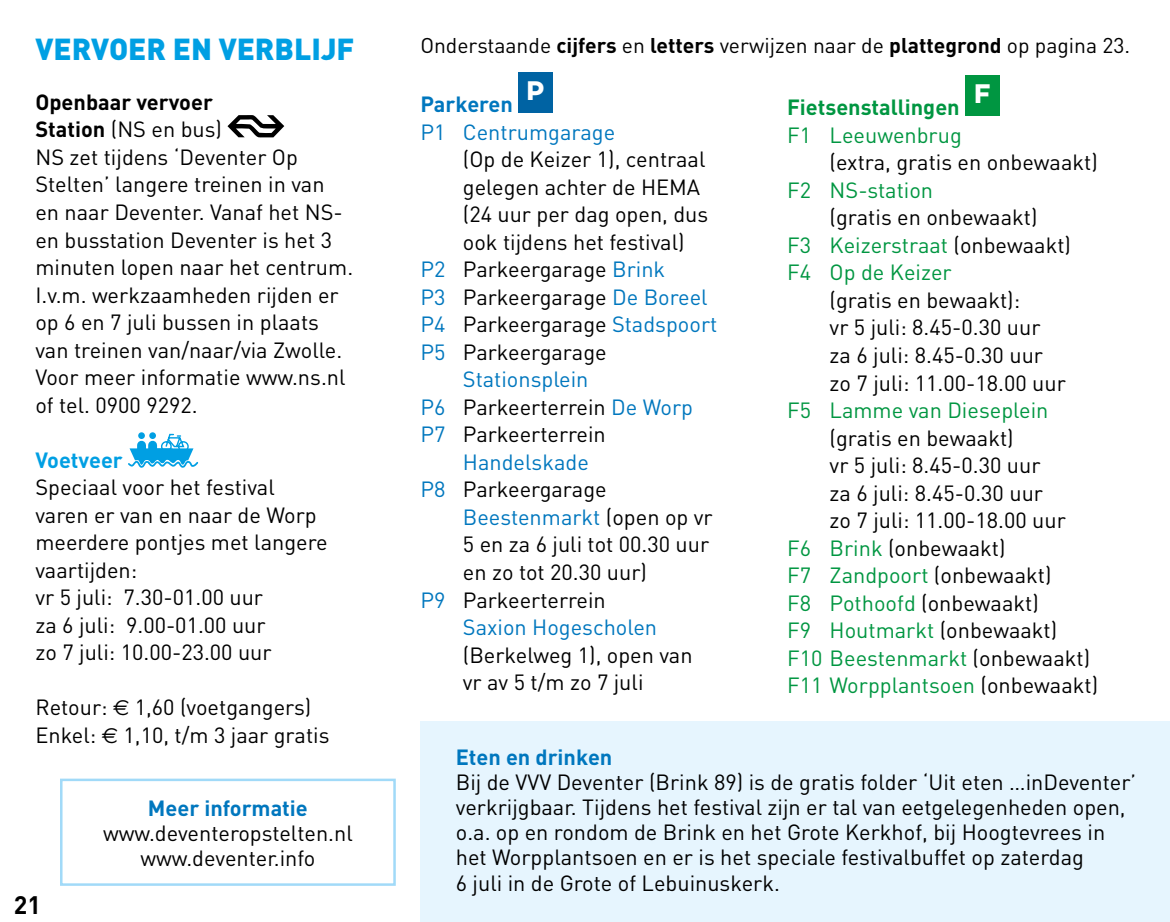
<style>
.page{position:relative;width:1170px;height:922px;background:#fff}
.page>*{position:absolute;margin:0;border:0;box-sizing:border-box;transform-origin:0 0}
.t1{font:900 30px "DIN";color:#009fe3}
.t2{font:700 25px "DIN";color:#000}
.t3{font:21.75px/27.5px "DIN";color:#000}
.t4{font:21.75px "DIN";color:#009641}
.t5{font:21.75px/27.5px "DIN";color:#0077be}
.t6{font:700 21.75px/27.5px "DIN";color:#009641}
.t7{font:700 21.75px "DIN";color:#0077be}
.t8{font:700 21.75px "DIN";color:#009fe3}
.t9{font:21px "DIN";color:#000}
.s1{font-weight:700}
.s2{font-family:"Euro Sans"}
.s3{color:#0077be}
.s4{color:#000}
.s5{font-weight:400}
.s6{color:#009641}
</style>
<div class="page">
<svg style="left:227px;top:115px;width:57px;height:23px"></svg>
<svg style="left:128px;top:433px;width:71px;height:35px"></svg>
<div style="left:518px;top:72px;width:34px;height:40px;background:#0063a3"></div>
<div style="left:964px;top:75px;width:35px;height:40px;background:#009641"></div>
<div style="left:420px;top:721px;width:749px;height:200px;background:#e6f5fe"></div>
<div style="left:60px;top:778px;width:336px;height:107px;border:2px solid #a1daf8"></div>
<h1 class="t1" style="left:35px;top:30px;width:320px">VERVOER EN VERBLIJF</h1>
<p class="t3" style="left:35px;top:88px;width:319px"><span class="s1">Openbaar vervoer<br>Station</span> (NS en bus)<br>NS zet tijdens ‘Deventer Op<br>Stelten’ langere treinen in van en naar Deventer. Vanaf het NS&shy;en busstation Deventer is het 3 minuten lopen naar het centrum.<br>I.v.m. werkzaamheden rijden er op 6 en 7 juli bussen in plaats van treinen van/naar/via Zwolle.<br>Voor meer informatie www.ns.nl of tel. 0900 9292.</p>
<p class="t8" style="left:35px;top:445px;width:89px">Voetveer</p>
<p class="t3" style="left:35px;top:473px;width:294px">Speciaal voor het festival varen er van en naar de Worp meerdere pontjes met langere vaartijden:<br>vr 5 juli: 7.30-01.00 uur<br>za 6 juli: 9.00-01.00 uur<br>zo 7 juli: 10.00-23.00 uur</p>
<p class="t3" style="left:35px;top:693px;width:295px">Retour: <span class="s2">€</span> 1,60 (voetgangers)<br>Enkel: <span class="s2">€</span> 1,10, t/m 3 jaar gratis</p>
<p class="t2" style="left:14px;top:888px;width:29px">21</p>
<p class="t7" style="left:148px;top:794px;width:161px">Meer informatie</p>
<p class="t3" style="left:103px;top:820px;width:251px;line-height:25px;text-align:center">www.deventeropstelten.nl www.deventer.info</p>
<p class="t9" style="left:420px;top:32px;width:711px">Onderstaande <span class="s1">cijfers</span> en <span class="s1">letters</span> verwijzen naar de <span class="s1">plattegrond</span> op pagina 23.</p>
<p class="t5" style="left:420px;top:90px;width:196px"><span class="s1">Parkeren</span> <sup>P<br></sup>P1 Centrumgarage</p>
<p class="t3" style="left:463px;top:145px;width:244px">(Op de Keizer 1), centraal</p>
<p class="t3" style="left:463px;top:173px;width:239px">gelegen achter de HEMA</p>
<p class="t3" style="left:463px;top:200px;width:247px">(24 uur per dag open, dus</p>
<p class="t3" style="left:463px;top:228px;width:223px">ook tijdens het festival)</p>
<p class="t3" style="left:420px;top:255px;width:246px"><span class="s3">P2</span> Parkeergarage <span class="s3">Brink</span></p>
<p class="t3" style="left:420px;top:283px;width:289px"><span class="s3">P3</span> Parkeergarage <span class="s3">De Boreel</span></p>
<p class="t3" style="left:420px;top:310px;width:298px"><span class="s3">P4</span> Parkeergarage <span class="s3">Stadspoort</span></p>
<p class="t3" style="left:420px;top:338px;width:188px"><span class="s3">P5</span> Parkeergarage</p>
<p class="t5" style="left:463px;top:365px;width:127px">Stationsplein</p>
<p class="t3" style="left:420px;top:393px;width:274px"><span class="s3">P6</span> Parkeerterrein <span class="s3">De Worp</span></p>
<p class="t3" style="left:420px;top:420px;width:187px"><span class="s3">P7</span> Parkeerterrein</p>
<p class="t5" style="left:463px;top:448px;width:127px">Handelskade</p>
<p class="t3" style="left:420px;top:475px;width:188px"><span class="s3">P8</span> Parkeergarage</p>
<p class="t5" style="left:463px;top:503px;width:251px">Beestenmarkt <span class="s4">(open op vr</span></p>
<p class="t3" style="left:463px;top:530px;width:248px">5 en za 6 juli tot 00.30 uur</p>
<p class="t3" style="left:463px;top:558px;width:186px">en zo tot 20.30 uur)</p>
<p class="t3" style="left:420px;top:585px;width:187px"><span class="s3">P9</span> Parkeerterrein</p>
<p class="t5" style="left:463px;top:613px;width:196px">Saxion Hogescholen</p>
<p class="t3" style="left:463px;top:640px;width:231px">(Berkelweg 1), open van vr av 5 t/m zo 7 juli</p>
<p class="t6" style="left:787px;top:93px;width:205px">Fietsenstallingen <sup>F<br></sup><span class="s5">F1 Leeuwenbrug</span></p>
<p class="t3" style="left:829px;top:148px;width:270px">(extra, gratis en onbewaakt)</p>
<p class="t4" style="left:787px;top:176px;width:148px">F2 NS-station</p>
<p class="t3" style="left:787px;top:203px;width:285px;text-indent:42px">(gratis en onbewaakt)<br><span class="s6">F3 Keizerstraat</span> (onbewaakt)<br><span class="s6">F4 Op de Keizer</span></p>
<p class="t3" style="left:829px;top:286px;width:238px">(gratis en bewaakt):<br>vr 5 juli: 8.45-0.30 uur za 6 juli: 8.45-0.30 uur zo 7 juli: 11.00-18.00 uur</p>
<p class="t4" style="left:787px;top:396px;width:263px">F5 Lamme van Dieseplein</p>
<p class="t3" style="left:829px;top:423px;width:186px">(gratis en bewaakt)</p>
<p class="t3" style="left:829px;top:451px;width:212px">vr 5 juli: 8.45-0.30 uur</p>
<p class="t3" style="left:829px;top:478px;width:215px">za 6 juli: 8.45-0.30 uur</p>
<p class="t3" style="left:829px;top:506px;width:238px">zo 7 juli: 11.00-18.00 uur</p>
<p class="t3" style="left:787px;top:533px;width:220px"><span class="s6">F6 Brink</span> (onbewaakt)</p>
<p class="t4" style="left:787px;top:561px;width:266px">F7 Zandpoort <span class="s4">(onbewaakt)</span></p>
<p class="t3" style="left:787px;top:588px;width:253px"><span class="s6">F8 Pothoofd</span> (onbewaakt)</p>
<p class="t4" style="left:787px;top:616px;width:272px">F9 Houtmarkt <span class="s4">(onbewaakt)</span></p>
<p class="t4" style="left:787px;top:644px;width:304px">F10 Beestenmarkt <span class="s4">(onbewaakt)</span></p>
<p class="t4" style="left:787px;top:671px;width:312px">F11 Worpplantsoen <span class="s4">(onbewaakt)</span></p>
<p class="t7" style="left:456px;top:743px;width:158px">Eten en drinken</p>
<p class="t3" style="left:456px;top:769px;width:681px;line-height:25px">Bij de VVV Deventer (Brink 89) is de gratis folder ‘Uit eten …inDeventer’ verkrijgbaar. Tijdens het festival zijn er tal van eetgelegenheden open, o.a. op en rondom de Brink en het Grote Kerkhof, bij Hoogtevrees in het Worpplantsoen en er is het speciale festivalbuffet op zaterdag<br>6 juli in de Grote of Lebuinuskerk.</p>
</div>
